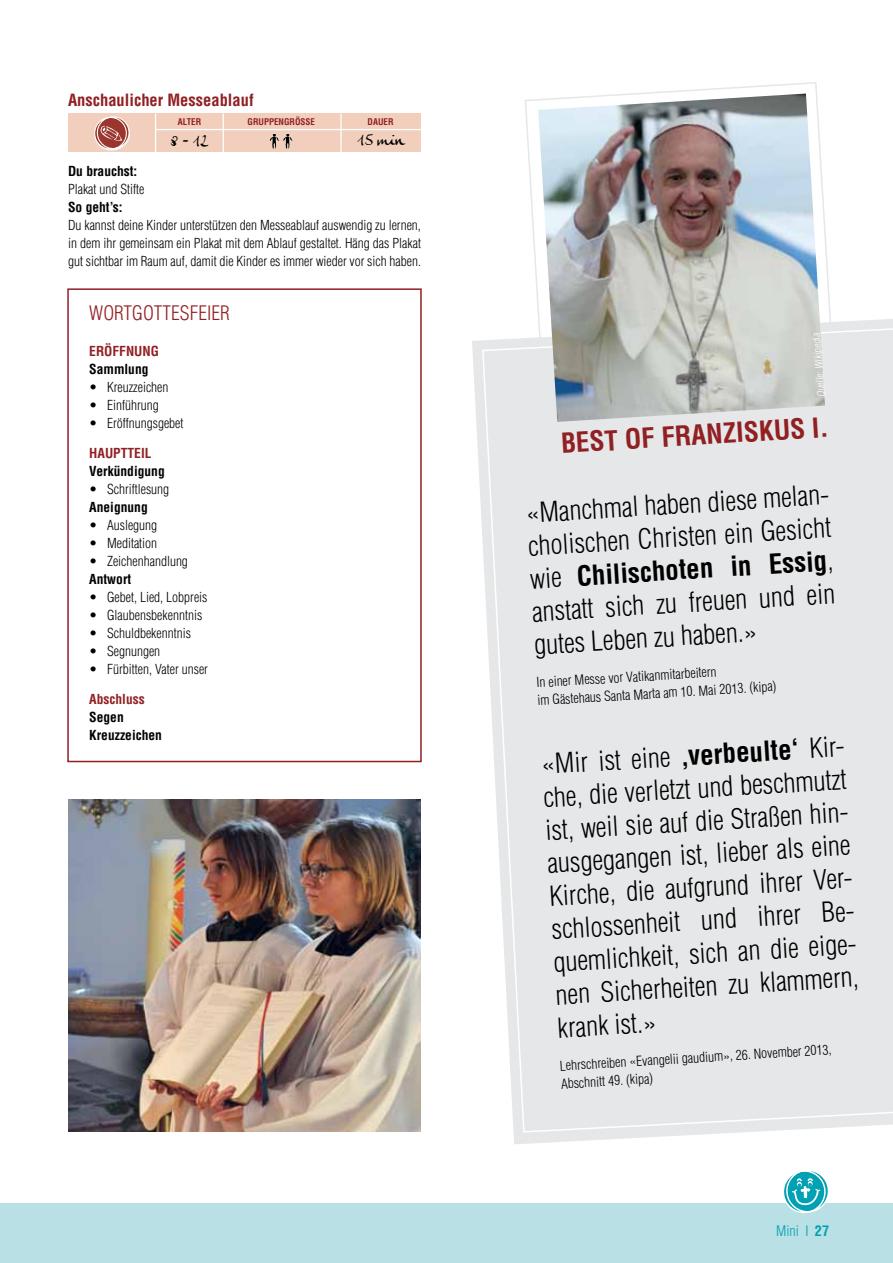
<style>
.page{position:relative;width:893px;height:1263px;background:#fff}
.page>*{position:absolute;margin:0;border:0;box-sizing:border-box;transform-origin:0 0}
.t1{font:300 condensed 27px/33px "Helvetica";color:#000}
.t2{font:700 condensed 27px "Helvetica";color:#912023}
.t3{font:300 condensed 19.5px "Helvetica";color:#912023}
.t4{font:700 condensed 16.5px "Helvetica";color:#912023}
.t5{font:15px "Anke Calligraphic FG";color:#000}
.t6{font:300 condensed 14.25px "Helvetica";color:#00a1b2}
.t7{font:300 condensed 13.5px/18px "Helvetica";color:#000}
.t8{font:700 condensed 13.5px/18px "Helvetica";color:#000}
.t9{font:700 condensed 13.5px "Helvetica";color:#912023}
.t10{font:italic 300 condensed 10.5px "Helvetica";color:#fff}
.t11{font:700 condensed 9px "Helvetica";color:#912023}
.s1{font-weight:700}
</style>
<div class="page">
<div style="left:67px;top:288px;width:355px;height:474px;border:2px solid #912023"></div>
<div style="left:0;top:1203px;width:893px;height:60px;background:#b8e0e5"></div>
<div style="left:68px;top:114px;width:353px;height:38px;background:#f2cfbc"></div>
<hr style="left:155px;top:114px;width:1px;height:38px;background:#fff">
<hr style="left:223px;top:114px;width:1px;height:38px;background:#fff">
<hr style="left:340px;top:114px;width:2px;height:38px;background:#fff">
<hr style="left:156px;top:129px;width:265px;height:1px;background:#fff">
<svg style="left:92px;top:113px;width:41px;height:38px"></svg>
<svg style="left:270px;top:134px;width:23px;height:15px"></svg>
<svg style="left:784px;top:1171px;width:44px;height:43px"></svg>
<svg style="left:472px;top:319px;width:421px;height:825px"></svg>
<div style="left:481px;top:323px;width:412px;height:810px;background:#e6e7e8"></div>
<svg style="left:524px;top:82px;width:308px;height:261px"></svg>
<img style="left:538px;top:94px;width:287px;height:328px">
<img style="left:68px;top:799px;width:353px;height:332px">
<svg style="left:813px;top:417px;width:13px;height:21px"></svg>
<p class="t4" style="left:68px;top:90px;width:187px">Anschaulicher Messeablauf</p>
<p class="t11" style="left:178px;top:117px;width:22px">Alter</p>
<p class="t11" style="left:248px;top:117px;width:69px">GruppengröSSe</p>
<p class="t11" style="left:368px;top:117px;width:25px">Dauer</p>
<p class="t5" style="left:170px;top:132px;width:40px">8 - 12</p>
<p class="t5" style="left:357px;top:131px;width:49px">15 min</p>
<p class="t8" style="left:68px;top:162px;width:71px">Du brauchst:</p>
<p class="t7" style="left:68px;top:180px;width:78px">Plakat und Stifte</p>
<p class="t8" style="left:68px;top:198px;width:56px">So geht’s:</p>
<p class="t7" style="left:68px;top:216px;width:354px;text-align:justify">Du kannst deine Kinder unterstützen den Messeablauf auswendig zu lernen, in dem ihr gemeinsam ein Plakat mit dem Ablauf gestaltet. Häng das Plakat gut sichtbar im Raum auf, damit die Kinder es immer wieder vor sich haben.</p>
<h2 class="t3" style="left:89px;top:302px;width:24px">Wortgottesfeier</h2>
<p class="t9" style="left:89px;top:343px;width:70px">Eröffnung</p>
<p class="t8" style="left:89px;top:360px;width:61px">Sammlung</p>
<p class="t7" style="left:89px;top:378px;width:81px">• Kreuzzeichen</p>
<p class="t7" style="left:89px;top:396px;width:71px">• Einführung</p>
<p class="t7" style="left:89px;top:414px;width:96px">• Eröffnungsgebet</p>
<p class="t9" style="left:89px;top:445px;width:64px">Hau ptteil</p>
<p class="t8" style="left:89px;top:462px;width:77px">Verkündigung</p>
<p class="t7" style="left:89px;top:480px;width:81px">• Schriftlesung</p>
<p class="t8" style="left:89px;top:498px;width:60px">Aneignung</p>
<p class="t7" style="left:89px;top:516px;width:69px">• Auslegung</p>
<p class="t7" style="left:89px;top:534px;width:69px">• Meditation</p>
<p class="t7" style="left:89px;top:552px;width:100px">• Zeichenhandlung</p>
<p class="t8" style="left:89px;top:570px;width:44px">Antwort</p>
<p class="t7" style="left:89px;top:588px;width:120px">• Gebet, Lied, Lobpreis</p>
<p class="t7" style="left:89px;top:606px;width:114px">• Glaubensbekenntnis</p>
<p class="t7" style="left:89px;top:624px;width:103px">• Schuldbekenntnis</p>
<p class="t7" style="left:89px;top:642px;width:72px">• Segnungen</p>
<p class="t7" style="left:89px;top:660px;width:120px">• Fürbitten, Vater unser</p>
<p class="t9" style="left:89px;top:691px;width:57px">Abschluss</p>
<p class="t8" style="left:89px;top:708px;width:74px">Segen<br>Kreuzzeichen</p>
<p class="t10" style="left:816px;top:398px;width:66px;rotate:-95deg">Quelle: Wikipedia</p>
<h1 class="t2" style="left:560px;top:428px;width:198px;rotate:-4deg">Best of Fra nziskus</h1>
<h1 class="t1" style="left:524px;top:498px;width:311px;rotate:-4deg">«Manchmal haben diese melan&shy;cholischen Christen ein Gesicht wie <span class="s1">Chilischoten in Essig</span>, anstatt sich zu freuen und ein gutes Leben zu haben.»</h1>
<p class="t7" style="left:536px;top:673px;width:241px;rotate:-3deg">In einer Messe vor Vatikanmitarbeitern<br>im Gästehaus Santa Marta am 10. Mai 2013. (kipa)</p>
<p class="t1" style="left:538px;top:749px;width:312px;rotate:-4deg">«Mir ist eine <span class="s1">‚verbeulte‘</span> Kir&shy;che, die verletzt und beschmutzt ist, weil sie auf die Straßen hin&shy;ausgegangen ist, lieber als eine<br>Kirche, die aufgrund ihrer Ver&shy;schlossenheit und ihrer Be&shy;quemlichkeit, sich an die eige&shy;nen Sicherheiten zu klammern, krank ist.»</p>
<p class="t7" style="left:559px;top:1055px;width:274px;line-height:18.8px;rotate:-3deg">Lehrschreiben «Evangelii gaudium», 26. November 2013,<br>Abschnitt 49. (kipa)</p>
<p class="t6" style="left:776px;top:1222px;width:55px">Mini I <span class="s1">27</span></p>
</div>
